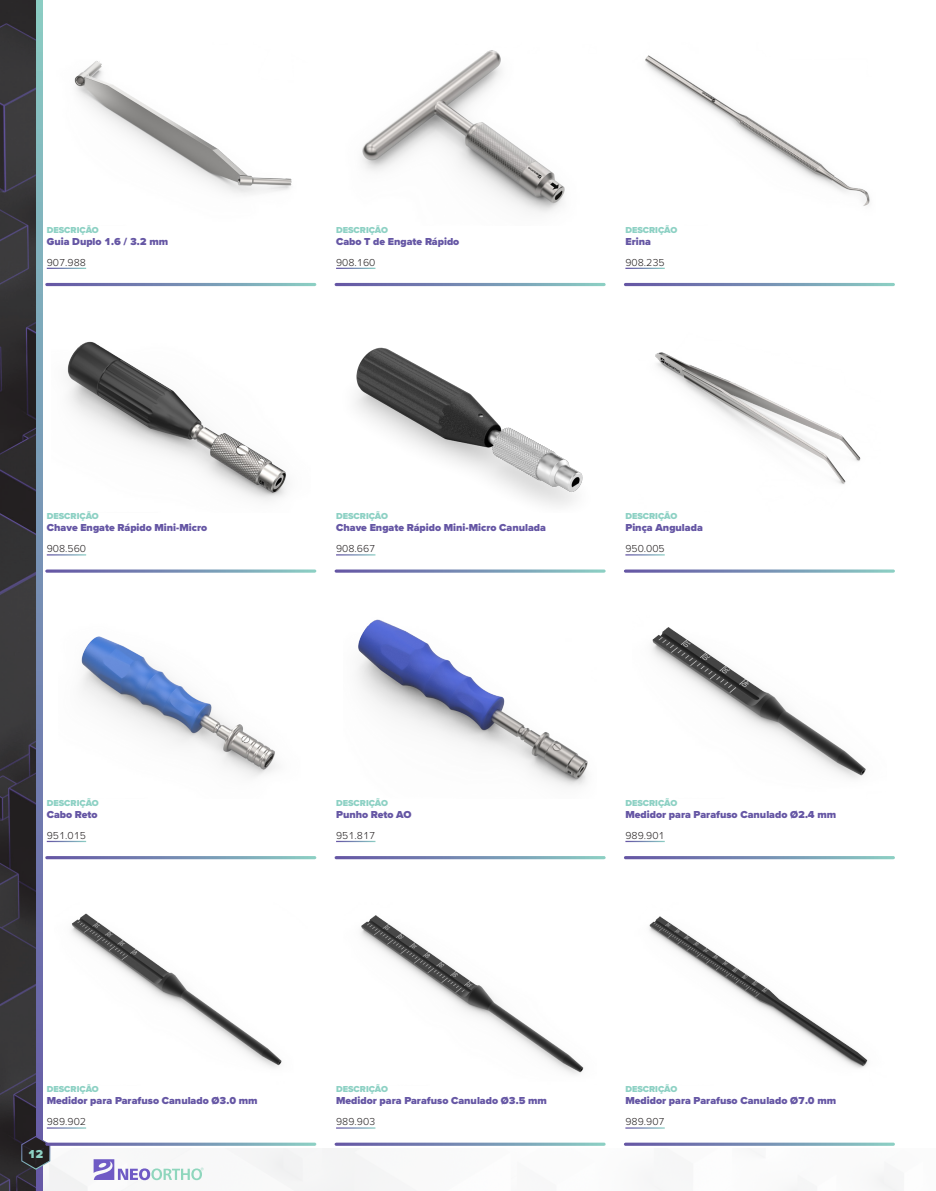
<style>
.page{position:relative;width:936px;height:1191px;background:#fff}
.page>*{position:absolute;margin:0;border:0;box-sizing:border-box;transform-origin:0 0}
.t1{font:900 12px "Proxima Nova";color:#8dd1c4}
.inst-data-name-2{font:900 10.5px "Proxima Nova";color:#6556a4}
.inst-code-4{font:300 10.5px "Proxima Nova";color:#231f20}
.inst-desc-1{font:900 9px "Proxima Nova";color:#8dd1c4}
</style>
<div class="page">
<img style="left:0;top:0;width:36px;height:1191px">
<svg style="left:36px;top:0;width:7px;height:1191px;background:#7791b4"></svg>
<svg style="left:21px;top:1135px;width:30px;height:35px"></svg>
<svg style="left:94px;top:1159px;width:110px;height:21px"></svg>
<img style="left:74px;top:61px;width:218px;height:134px">
<img style="left:362px;top:50px;width:203px;height:163px">
<img style="left:645px;top:55px;width:225px;height:151px">
<img style="left:67px;top:341px;width:221px;height:160px">
<img style="left:355px;top:347px;width:228px;height:159px">
<img style="left:81px;top:636px;width:196px;height:141px">
<img style="left:358px;top:619px;width:230px;height:168px">
<img style="left:652px;top:627px;width:214px;height:152px">
<hr style="left:47px;top:1142px;width:268px;height:3px;background:#fff">
<img style="left:71px;top:913px;width:211px;height:155px">
<img style="left:361px;top:915px;width:223px;height:159px">
<img style="left:649px;top:916px;width:219px;height:152px">
<img style="left:655px;top:352px;width:206px;height:132px">
<p class="inst-desc-1" style="left:47px;top:223px;width:53px">DESCRIÇÃO</p>
<p class="inst-data-name-2" style="left:47px;top:233px;width:123px">Guia Duplo 1.6 / 3.2 mm</p>
<p class="inst-code-4" style="left:47px;top:254px;width:41px">907.988</p>
<p class="inst-desc-1" style="left:47px;top:509px;width:53px">DESCRIÇÃO</p>
<p class="inst-data-name-2" style="left:47px;top:520px;width:162px">Chave Engate Rápido Mini-Micro</p>
<p class="inst-code-4" style="left:47px;top:541px;width:41px">908.560</p>
<p class="inst-desc-1" style="left:336px;top:223px;width:53px">DESCRIÇÃO</p>
<p class="inst-data-name-2" style="left:336px;top:233px;width:125px">Cabo T de Engate Rápido</p>
<p class="inst-code-4" style="left:336px;top:254px;width:41px">908.160</p>
<p class="inst-desc-1" style="left:625px;top:223px;width:53px">DESCRIÇÃO</p>
<p class="inst-data-name-2" style="left:625px;top:233px;width:27px">Erina</p>
<p class="inst-code-4" style="left:625px;top:254px;width:41px">908.235</p>
<p class="inst-desc-1" style="left:336px;top:509px;width:53px">DESCRIÇÃO</p>
<p class="inst-data-name-2" style="left:336px;top:520px;width:211px">Chave Engate Rápido Mini-Micro Canulada</p>
<p class="inst-code-4" style="left:336px;top:541px;width:41px">908.667</p>
<p class="inst-desc-1" style="left:625px;top:509px;width:53px">DESCRIÇÃO</p>
<p class="inst-data-name-2" style="left:625px;top:520px;width:79px">Pinça Angulada</p>
<p class="inst-code-4" style="left:625px;top:541px;width:41px">950.005</p>
<p class="inst-desc-1" style="left:47px;top:796px;width:53px">DESCRIÇÃO</p>
<p class="inst-data-name-2" style="left:47px;top:806px;width:52px">Cabo Reto</p>
<p class="inst-code-4" style="left:47px;top:827px;width:41px">951.015</p>
<p class="inst-desc-1" style="left:336px;top:796px;width:53px">DESCRIÇÃO</p>
<p class="inst-data-name-2" style="left:336px;top:806px;width:77px">Punho Reto AO</p>
<p class="inst-code-4" style="left:336px;top:827px;width:41px">951.817</p>
<p class="inst-desc-1" style="left:625px;top:796px;width:53px">DESCRIÇÃO</p>
<p class="inst-data-name-2" style="left:625px;top:806px;width:212px">Medidor para Parafuso Canulado Ø2.4 mm</p>
<p class="inst-code-4" style="left:625px;top:827px;width:41px">989.901</p>
<p class="inst-desc-1" style="left:47px;top:1082px;width:53px">DESCRIÇÃO</p>
<p class="inst-data-name-2" style="left:47px;top:1093px;width:212px">Medidor para Parafuso Canulado Ø3.0 mm</p>
<p class="inst-code-4" style="left:47px;top:1114px;width:41px">989.902</p>
<p class="t1" style="left:28px;top:1144px;width:17px">12</p>
<p class="inst-desc-1" style="left:336px;top:1082px;width:53px">DESCRIÇÃO</p>
<p class="inst-data-name-2" style="left:336px;top:1093px;width:212px">Medidor para Parafuso Canulado Ø3.5 mm</p>
<p class="inst-code-4" style="left:336px;top:1114px;width:41px">989.903</p>
<p class="inst-desc-1" style="left:625px;top:1082px;width:53px">DESCRIÇÃO</p>
<p class="inst-data-name-2" style="left:625px;top:1093px;width:212px">Medidor para Parafuso Canulado Ø7.0 mm</p>
<p class="inst-code-4" style="left:625px;top:1114px;width:41px">989.907</p>
</div>
